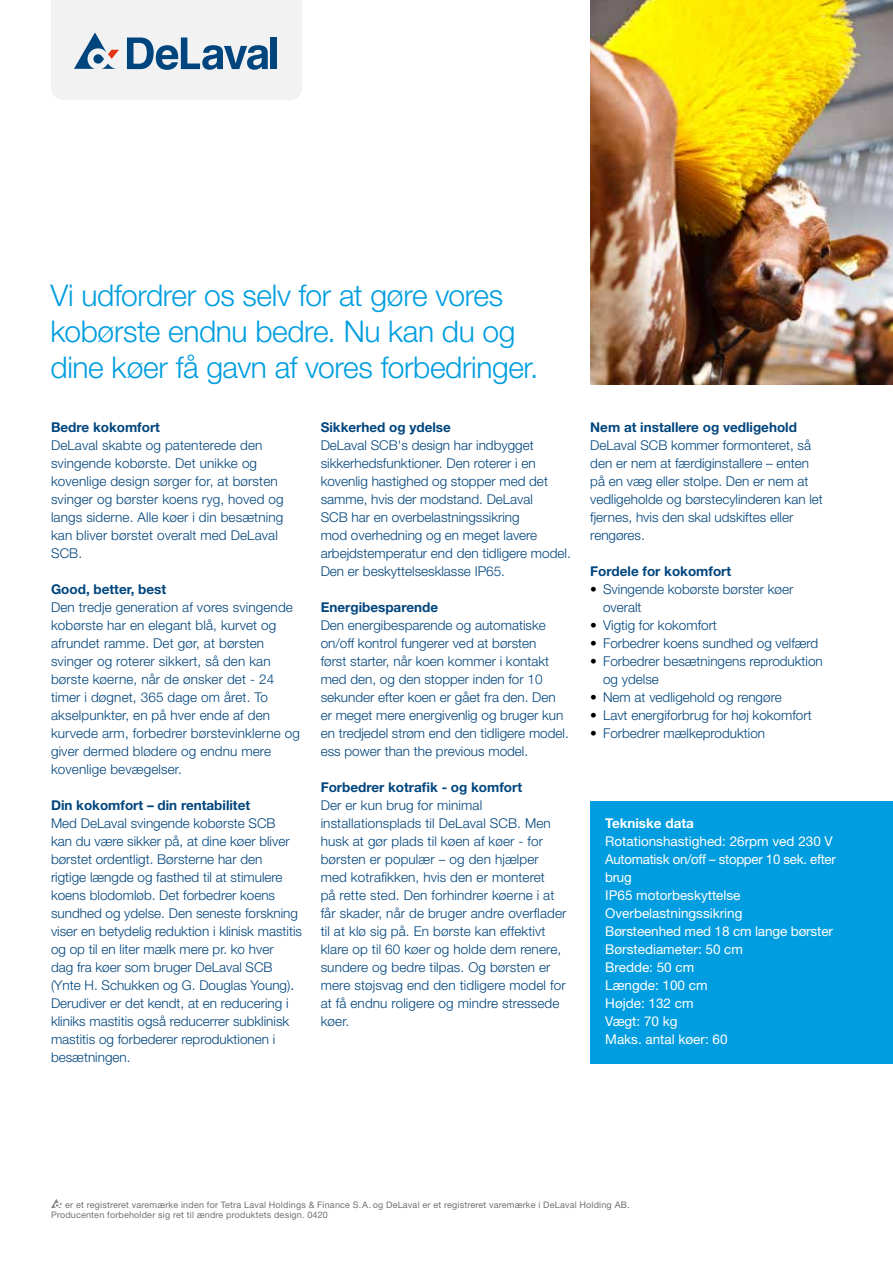
<style>
.page{position:relative;width:893px;height:1263px;background:#fff}
.page>*{position:absolute;margin:0;border:0;box-sizing:border-box;transform-origin:0 0}
.t1{font:300 30px/36px "Helvetica Neue LT Std";letter-spacing:-.015em;color:#009ee0}
.t2{font:300 13.5px/18px "Helvetica Neue LT Std";color:#00457d}
.t3{font:13.5px/18px "Helvetica Neue LT Std";color:#fff}
.t4{font:700 13.5px "Helvetica Neue LT Std";color:#00457d}
.t5{font:700 13.5px "Helvetica Neue LT Std";color:#fff}
.t6{font:9px/10.5px "Helvetica Neue LT Std";letter-spacing:.02em;color:#707172}
.s1{font-weight:400}
.s2{color:#000}
</style>
<div class="page">
<svg style="left:51px;top:0;width:251px;height:100px"></svg>
<div style="left:590px;top:801px;width:303px;height:263px;background:#009ee0"></div>
<img style="left:590px;top:0;width:303px;height:384px">
<svg style="left:51px;top:1199px;width:11px;height:9px"></svg>
<h1 class="t1" style="left:51px;top:277px;width:489px">Vi udfordrer os selv for at gøre vores kobørste endnu bedre. Nu kan du og dine køer få gavn af vores forbedringer.</h1>
<p class="t4" style="left:51px;top:419px;width:110px">Bedre kokomfort</p>
<p class="t2" style="left:51px;top:436px;width:234px">DeLaval skabte og patenterede den svingende kobørste. Det unikke og kovenlige design sørger for, at børsten svinger og børster koens ryg, hoved og langs siderne. Alle køer i din besætning kan bliver børstet overalt med DeLaval<br>SCB.</p>
<p class="t4" style="left:51px;top:581px;width:117px">Good, better, best</p>
<p class="t2" style="left:51px;top:598px;width:250px">Den tredje generation af vores svingende kobørste har en elegant blå, kurvet og afrundet ramme. Det gør, at børsten svinger og roterer sikkert, så den kan børste køerne, når de ønsker det - 24 timer i døgnet, 365 dage om året. To akselpunkter, en på hver ende af den kurvede arm, forbedrer børstevinklerne og giver dermed blødere og endnu mere kovenlige bevægelser.</p>
<p class="t4" style="left:51px;top:797px;width:201px">Din kokomfort – din rentabilitet</p>
<p class="t2" style="left:51px;top:814px;width:253px">Med DeLaval svingende kobørste SCB<br>kan du være sikker på, at dine køer bliver børstet ordentligt. Børsterne har den<br>rigtige længde og fasthed til at stimulere koens blodomløb. Det forbedrer koens sundhed og ydelse. Den seneste forskning viser en betydelig reduktion i klinisk mastitis og op til en liter mælk mere pr. ko hver<br>dag fra køer som bruger DeLaval SCB (Ynte H. Schukken og G. Douglas Young)<span class="s1">.<br></span>Derudiver er det kendt, at en reducering i kliniks mastitis også reducerrer subklinisk mastitis og forbederer reproduktionen i besætningen.</p>
<p class="t4" style="left:321px;top:419px;width:132px">Sikkerhed og ydelse</p>
<p class="t2" style="left:321px;top:436px;width:252px">DeLaval SCB's design har indbygget sikkerhedsfunktioner. Den roterer i en kovenlig hastighed og stopper med det samme, hvis der modstand. DeLaval<br>SCB har en overbelastningssikring<br>mod overhedning og en meget lavere arbejdstemperatur end den tidligere model.<br>Den er beskyttelsesklasse IP65.</p>
<p class="t4" style="left:321px;top:599px;width:119px">Energibesparende</p>
<p class="t2" style="left:321px;top:616px;width:250px">Den energibesparende og automatiske on/off kontrol fungerer ved at børsten<br>først starter, når koen kommer i kontakt med den, og den stopper inden for 10 sekunder efter koen er gået fra den. Den er meget mere energivenlig og bruger kun en tredjedel strøm end den tidligere model. ess power than the previous model.</p>
<p class="t4" style="left:321px;top:779px;width:203px">Forbedrer kotrafik - og komfort</p>
<p class="t2" style="left:321px;top:796px;width:247px">Der er kun brug for minimal installationsplads til DeLaval SCB. Men husk at gør plads til køen af køer - for børsten er populær – og den hjælper med kotrafikken, hvis den er monteret<br>på rette sted. Den forhindrer køerne i at får skader, når de bruger andre overflader til at klø sig på. En børste kan effektivt klare op til 60 køer og holde dem renere, sundere og bedre tilpas. Og børsten er mere støjsvag end den tidligere model for at få endnu roligere og mindre stressede køer.</p>
<p class="t4" style="left:590px;top:419px;width:208px">Nem at installere og vedligehold</p>
<p class="t2" style="left:590px;top:436px;width:234px">DeLaval SCB kommer formonteret, så den er nem at færdiginstallere – enten på en væg eller stolpe. Den er nem at vedligeholde og børstecylinderen kan let fjernes, hvis den skal udskiftes eller rengøres.</p>
<p class="t4" style="left:590px;top:563px;width:142px">Fordele for kokomfort</p>
<p class="t2" style="left:603px;top:580px;width:192px;text-indent:-13px"><span class="s2">•</span> Svingende kobørste børster køer overalt</p>
<p class="t2" style="left:590px;top:616px;width:128px"><span class="s2">•</span> Vigtig for kokomfort</p>
<p class="t2" style="left:590px;top:634px;width:230px"><span class="s2">•</span> Forbedrer koens sundhed og velfærd</p>
<p class="t2" style="left:603px;top:652px;width:221px;text-indent:-13px"><span class="s2">•</span> Forbedrer besætningens reproduktion og ydelse</p>
<p class="t2" style="left:590px;top:688px;width:193px"><span class="s2">•</span> Nem at vedligehold og rengøre</p>
<p class="t2" style="left:590px;top:706px;width:223px"><span class="s2">•</span> Lavt energiforbrug for høj kokomfort</p>
<p class="t2" style="left:590px;top:724px;width:176px"><span class="s2">•</span> Forbedrer mælkeproduktion</p>
<p class="t5" style="left:605px;top:815px;width:90px">Tekniske data</p>
<p class="t3" style="left:605px;top:832px;width:232px">Rotationshastighed: 26rpm ved 230 V<br>Automatisk on/off – stopper 10 sek. efter brug<br>IP65 motorbeskyttelse<br>Overbelastningssikring<br>Børsteenhed med 18 cm lange børster<br>Børstediameter: 50 cm<br>Bredde: 50 cm<br>Længde: 100 cm<br>Højde: 132 cm<br>Vægt: 70 kg<br>Maks. antal køer: 60</p>
<p class="t6" style="left:51px;top:1199px;width:580px;text-indent:14px">er et registreret varemærke inden for Tetra Laval Holdings &amp; Finance S.A. og DeLaval er et registreret varemærke i DeLaval Holding AB.<br>Producenten forbeholder sig ret til ændre produktets design. 0420</p>
</div>
